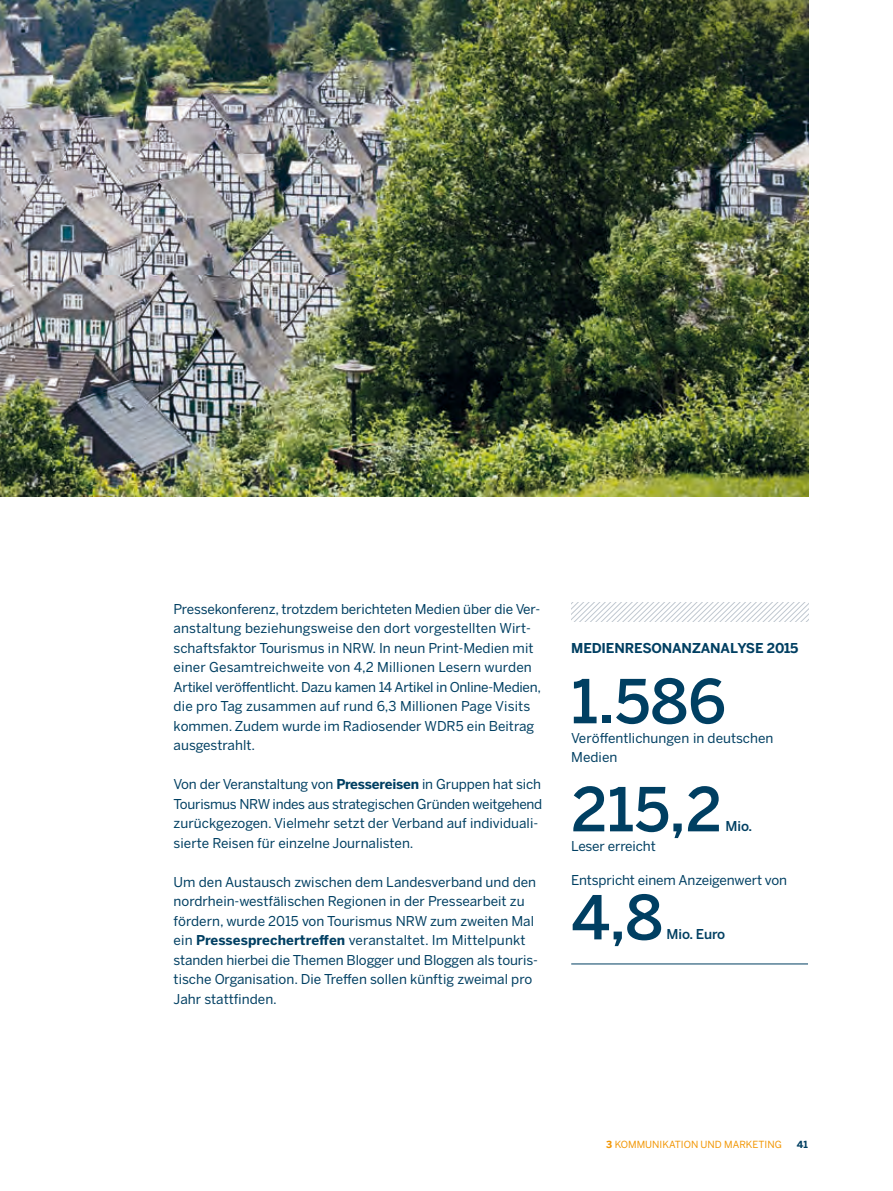
<style>
.page{position:relative;width:893px;height:1191px;background:#fff}
.page>*{position:absolute;margin:0;border:0;box-sizing:border-box;transform-origin:0 0}
.t1{font:500 60px "Benton Sans";color:#003f62}
.t2{font:13.5px/19.5px "Benton Sans";color:#003f62}
.t3{font:700 13.5px "Benton Sans";letter-spacing:-.01em;color:#003f62}
.t4{font:500 13.5px "Benton Sans";letter-spacing:-.01em;color:#003f62}
.t5{font:9.75px "Benton Sans";color:#f29500}
.t6{font:700 9.75px "Benton Sans";color:#003f62}
.s1{font-weight:700}
</style>
<div class="page">
<img style="left:0;top:0;width:808px;height:496px">
<hr style="left:571px;top:963px;width:237px;height:1px;background:#003f62">
<svg style="left:571px;top:602px;width:237px;height:19px"></svg>
<p class="t2" style="left:174px;top:598px;width:369px">Pressekonferenz, trotzdem berichteten Medien über die Ver&shy;anstaltung beziehungsweise den dort vorgestellten Wirt&shy;schaftsfaktor Tourismus in NRW. In neun Print-Medien mit einer Gesamtreichweite von 4,2 Millionen Lesern wurden Artikel veröffentlicht. Dazu kamen 14 Artikel in Online-Medien, die pro Tag zusammen auf rund 6,3 Millionen Page Visits kommen. Zudem wurde im Radiosender WDR5 ein Beitrag ausgestrahlt.</p>
<p class="t2" style="left:174px;top:774px;width:370px">Von der Veranstaltung von <span class="s1">Pressereisen</span> in Gruppen hat sich Tourismus NRW indes aus strategischen Gründen weitgehend zurückgezogen. Vielmehr setzt der Verband auf individuali&shy;sierte Reisen für einzelne Journalisten.</p>
<p class="t2" style="left:174px;top:871px;width:366px">Um den Austausch zwischen dem Landesverband und den nordrhein-westfälischen Regionen in der Pressearbeit zu fördern, wurde 2015 von Tourismus NRW zum zweiten Mal ein <span class="s1">Pressesprechertreffen</span> veranstaltet. Im Mittelpunkt standen hierbei die Themen Blogger und Bloggen als touris&shy;tische Organisation. Die Treffen sollen künftig zweimal pro Jahr stattfinden.</p>
<p class="t3" style="left:571px;top:640px;width:229px">MEDIENRESONANZANALYSE 2015</p>
<h1 class="t1" style="left:571px;top:666px;width:156px">1.586</h1>
<p class="t2" style="left:571px;top:728px;width:204px">Veröffentlichungen in deutschen<br>Medien</p>
<h1 class="t1" style="left:571px;top:774px;width:152px">215,2</h1>
<p class="t4" style="left:726px;top:818px;width:28px">Mio.</p>
<p class="t2" style="left:571px;top:836px;width:86px">Leser erreicht</p>
<p class="t2" style="left:571px;top:870px;width:217px">Entspricht einem Anzeigenwert von</p>
<h1 class="t1" style="left:571px;top:882px;width:93px">4,8</h1>
<p class="t4" style="left:666px;top:926px;width:60px">Mio. Euro</p>
<p class="t5" style="left:606px;top:1138px;width:177px"><span class="s1">3</span> KOMMUNIKATION UND MARKETING</p>
<p class="t6" style="left:797px;top:1138px;width:13px">41</p>
</div>
